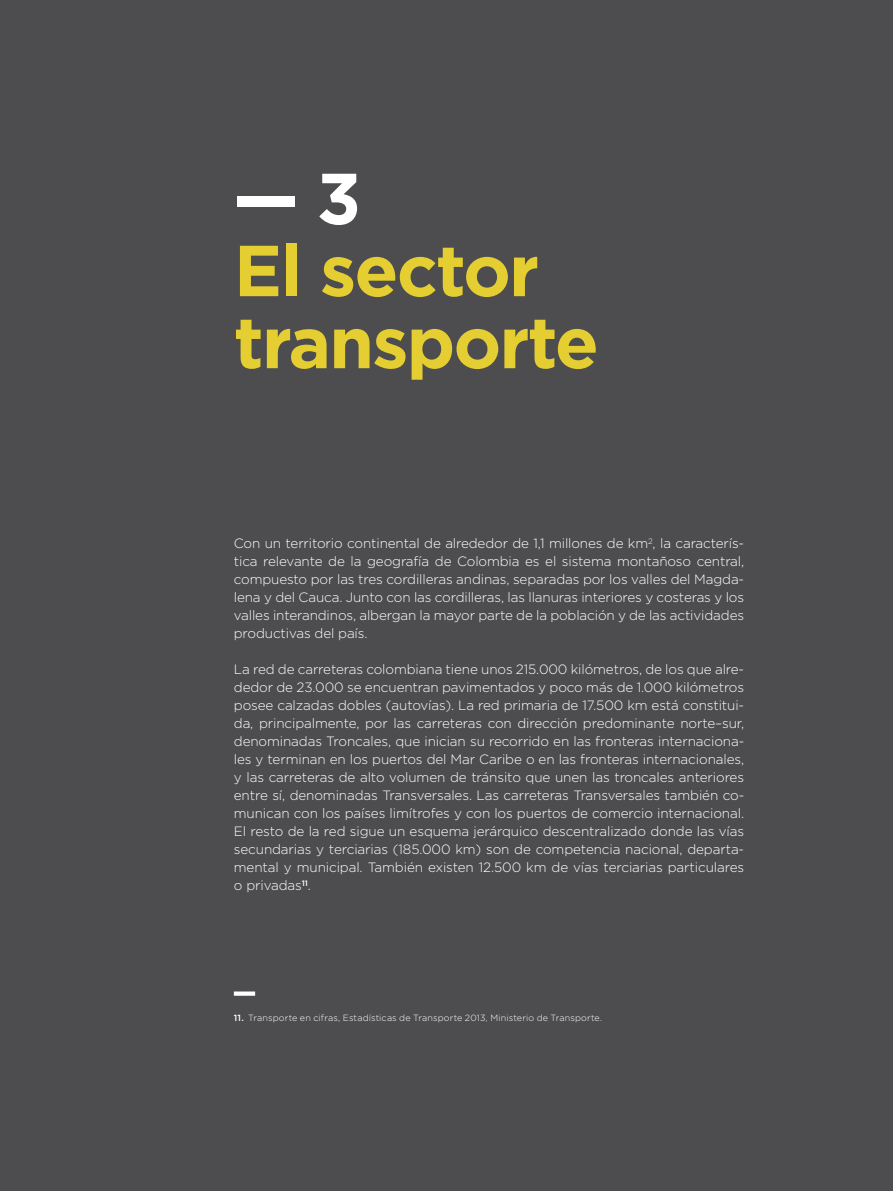
<style>
.page{position:relative;width:893px;height:1191px;background:#4d4d4f}
.page>*{position:absolute;margin:0;border:0;box-sizing:border-box;transform-origin:0 0}
.t1{font:700 72px/72px "Gotham";letter-spacing:-.025em;color:#e5ce32}
.t2{font:700 72px "Gotham";color:#fff}
.t3{font:300 13.5px/18px "Gotham";letter-spacing:-.01em;color:#fff;text-align:justify}
.t4{font:300 9px "Gotham";letter-spacing:.015em;color:#fff}
.s1{font-weight:500}
</style>
<div class="page">
<svg style="left:234px;top:991px;width:21px;height:4px"></svg>
<h1 class="t2" style="left:234px;top:151px;width:129px">— 3</h1>
<h1 class="t1" style="left:234px;top:234px;width:367px">El sector transporte</h1>
<p class="t3" style="left:234px;top:534px;width:512px">Con un territorio continental de alrededor de 1,1 millones de km<sup>2</sup>, la caracterís&shy;tica relevante de la geografía de Colombia es el sistema montañoso central, compuesto por las tres cordilleras andinas, separadas por los valles del Magda&shy;lena y del Cauca. Junto con las cordilleras, las llanuras interiores y costeras y los valles interandinos, albergan la mayor parte de la población y de las actividades productivas del país.</p>
<p class="t3" style="left:234px;top:660px;width:512px">La red de carreteras colombiana tiene unos 215.000 kilómetros, de los que alre&shy;dedor de 23.000 se encuentran pavimentados y poco más de 1.000 kilómetros posee calzadas dobles (autovías). La red primaria de 17.500 km está constitui&shy;da, principalmente, por las carreteras con dirección predominante norte–sur, denominadas Troncales, que inician su recorrido en las fronteras internaciona&shy;les y terminan en los puertos del Mar Caribe o en las fronteras internacionales, y las carreteras de alto volumen de tránsito que unen las troncales anteriores entre sí, denominadas Transversales. Las carreteras Transversales también co&shy;munican con los países limítrofes y con los puertos de comercio internacional.<br>El resto de la red sigue un esquema jerárquico descentralizado donde las vías secundarias y terciarias (185.000 km) son de competencia nacional, departa&shy;mental y municipal. También existen 12.500 km de vías terciarias particulares o privadas<sup>11</sup>.</p>
<p class="t4" style="left:234px;top:1012px;width:370px"><span class="s1">11.</span> Transporte en cifras, Estadísticas de Transporte 2013, Ministerio de Transporte.</p>
</div>
